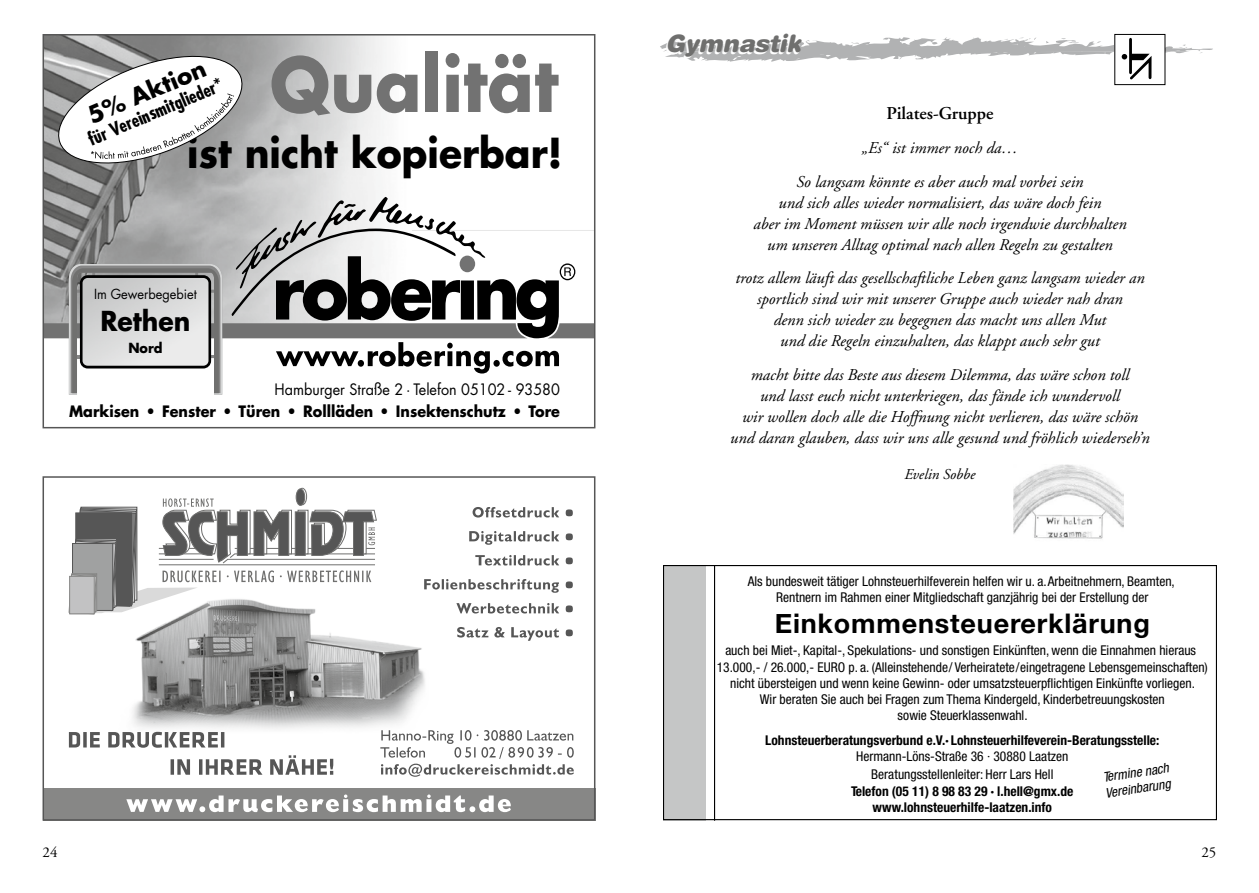
<style>
.page{position:relative;width:1259px;height:893px;background:#fff}
.page>*{position:absolute;margin:0;border:0;box-sizing:border-box;transform-origin:0 0}
.t1{font:72.6px "Futura Bold OV JKWKOA";color:#727272;scale:.94 1}
.t2{font:40.2px "Futura Bold OV JKWKOA";color:#000;scale:.94 1}
.t3{font:700 27px "Helvetica Neue";letter-spacing:.03em;color:#000}
.t4{font:26.7px "Futura Bold OV JKWKOA";color:#000;scale:.94 1}
.t5{font:italic 900 24px "Helvetica Rounded";color:#6f6f6e}
.t6{font:700 23.1px "Futura";color:#000}
.t7{font:700 condensed 18.15px "Futura";color:#000}
.t8{font:600 18px "Adobe Garamond";color:#000}
.t9{font:italic 16.5px/21px "Adobe Garamond";color:#000;text-align:center}
.t10{font:15.3px "Futura Bold OV JKWKOA";color:#000;scale:.94 1}
.t11{font:15.3px "Futura Book OV KKWKOA";color:#000;scale:.94 1}
.t12{font:italic 15px "Adobe Garamond";color:#000}
.t13{font:15px "Adobe Garamond";color:#000}
.t14{font:condensed 13.5px/16.2px "Helvetica Neue";color:#000;text-align:center}
.t15{font:700 condensed 13.5px/16.2px "Helvetica Neue";color:#000;text-align:center}
.t16{font:italic condensed 13.5px/16.2px "Helvetica Neue";color:#000}
.t17{font:13.5px "Futura Book OV KKWKOA";color:#000;scale:.94 1}
.t18{font:13.5px "Futura Bold OV JKWKOA";color:#000;scale:.94 1}
.s1{font-family:"Futura Bold OV TKWKOA"}
</style>
<div class="page">
<svg style="left:660px;top:35px;width:553px;height:45px"></svg>
<div style="left:1114px;top:34px;width:51px;height:51px;border:1px solid #000"></div>
<img style="left:1013px;top:465px;width:111px;height:74px">
<img style="left:68px;top:607px;width:408px;height:141px">
<div style="left:43px;top:788px;width:552px;height:33px;background:#878786"></div>
<svg style="left:126px;top:794px;width:385px;height:18px"></svg>
<svg style="left:42px;top:34px;width:554px;height:395px"></svg>
<svg style="left:50px;top:48px;width:199px;height:123px"></svg>
<div style="left:43px;top:476px;width:552px;height:345px;border:2px solid #565656"></div>
<div style="left:298px;top:488px;width:9px;height:17px;border:1px solid #6f6f6e;border-radius:50%"></div>
<div style="left:296px;top:489px;width:9px;height:16px;background:#565656;border-radius:50%"></div>
<div style="left:296px;top:489px;width:9px;height:17px;border:1px solid #6f6f6e;border-radius:50%"></div>
<svg style="left:69px;top:498px;width:308px;height:117px"></svg>
<svg style="left:457px;top:627px;width:116px;height:14px"></svg>
<svg style="left:456px;top:603px;width:117px;height:10px"></svg>
<svg style="left:424px;top:579px;width:149px;height:14px"></svg>
<svg style="left:475px;top:555px;width:98px;height:10px"></svg>
<svg style="left:469px;top:531px;width:104px;height:14px"></svg>
<svg style="left:472px;top:507px;width:101px;height:11px"></svg>
<svg style="left:171px;top:755px;width:162px;height:20px"></svg>
<svg style="left:69px;top:732px;width:155px;height:16px"></svg>
<svg style="left:380px;top:730px;width:194px;height:47px"></svg>
<div style="left:663px;top:566px;width:43px;height:255px;background:#c5c6c6"></div>
<hr style="left:714px;top:566px;width:1px;height:255px;background:#000">
<div style="left:663px;top:566px;width:553px;height:254px;border:1px solid #000"></div>
<h1 class="t1" style="left:270px;top:34px;width:308px">Qualität</h1>
<h3 class="t6" style="left:83px;top:102px;width:128px;rotate:-23deg">5% Aktion</h3>
<p class="t7" style="left:84px;top:129px;width:145px;rotate:-23deg">für Vereinsmitglieder*</p>
<h2 class="t2" style="left:187px;top:124px;width:400px">ist nicht kopierbar!</h2>
<p class="t17" style="left:94px;top:285px;width:111px">Im Gewerbegebiet</p>
<h3 class="t4" style="left:100px;top:303px;width:97px">Rethen</h3>
<p class="t18" style="left:128px;top:338px;width:38px">Nord</p>
<p class="t11" style="left:274px;top:379px;width:305px">Hamburger Straße 2 · Telefon 05102 - 93580</p>
<p class="t10" style="left:69px;top:401px;width:524px">Markisen <span class="s1">•</span> Fenster <span class="s1">•</span> Türen <span class="s1">•</span> Rollläden <span class="s1">•</span> Insektenschutz <span class="s1">•</span> Tore</p>
<p class="t13" style="left:43px;top:844px;width:16px">24</p>
<h3 class="t5" style="left:665px;top:28px;width:137px">Gymnastik</h3>
<p class="t8" style="left:886px;top:103px;width:109px">Pilates-Gruppe</p>
<p class="t9" style="left:796px;top:131px;width:288px;line-height:33.8px">„Es“ ist immer noch da…<br>So langsam könnte es aber auch mal vorbei sein</p>
<p class="t9" style="left:753px;top:192px;width:375px">und sich alles wieder normalisiert, das wäre doch fein<br>aber im Moment müssen wir alle noch irgendwie durchhalten um unseren Alltag optimal nach allen Regeln zu gestalten</p>
<p class="t9" style="left:735px;top:268px;width:411px">trotz allem läuft das gesellschaftliche Leben ganz langsam wieder an sportlich sind wir mit unserer Gruppe auch wieder nah dran<br>denn sich wieder zu begegnen das macht uns allen Mut<br>und die Regeln einzuhalten, das klappt auch sehr gut</p>
<p class="t9" style="left:730px;top:365px;width:421px">macht bitte das Beste aus diesem Dilemma, das wäre schon toll<br>und lasst euch nicht unterkriegen, das fände ich wundervoll<br>wir wollen doch alle die Hoffnung nicht verlieren, das wäre schön und daran glauben, dass wir uns alle gesund und fröhlich wiederseh’n</p>
<p class="t12" style="left:904px;top:466px;width:72px">Evelin Sobbe</p>
<p class="t14" style="left:747px;top:573px;width:429px">Als bundesweit tätiger Lohnsteuerhilfeverein helfen wir u. a. Arbeitnehmern, Beamten,<br>Rentnern im Rahmen einer Mitgliedschaft ganzjährig bei der Erstellung der</p>
<h3 class="t3" style="left:775px;top:607px;width:376px">Einkommensteuererklärung</h3>
<p class="t14" style="left:717px;top:642px;width:492px">auch bei Miet-, Kapital-, Spekulations- und sonstigen Einkünften, wenn die Einnahmen hieraus 13.000,- / 26.000,- EURO p. a. (Alleinstehende/ Verheiratete/eingetragene Lebensgemeinschaften) nicht übersteigen und wenn keine Gewinn- oder umsatzsteuerpflichtigen Einkünfte vorliegen.<br>Wir beraten Sie auch bei Fragen zum Thema Kindergeld, Kinderbetreuungskosten<br>sowie Steuerklassenwahl.</p>
<p class="t15" style="left:765px;top:732px;width:396px">Lohnsteuerberatungsverbund e.V.· Lohnsteuerhilfeverein-Beratungsstelle:</p>
<p class="t14" style="left:856px;top:747px;width:214px;line-height:18.3px">Hermann-Löns-Straße 36 · 30880 Laatzen<br>Beratungsstellenleiter: Herr Lars Hell</p>
<p class="t15" style="left:851px;top:783px;width:224px">Telefon (05 11) 8 98 83 29 · l.hell@gmx.de www.lohnsteuerhilfe-laatzen.info</p>
<p class="t16" style="left:1101px;top:769px;width:68px;rotate:-9deg">Termine nach<br>Vereinbarung</p>
<p class="t13" style="left:1201px;top:844px;width:16px">25</p>
</div>
